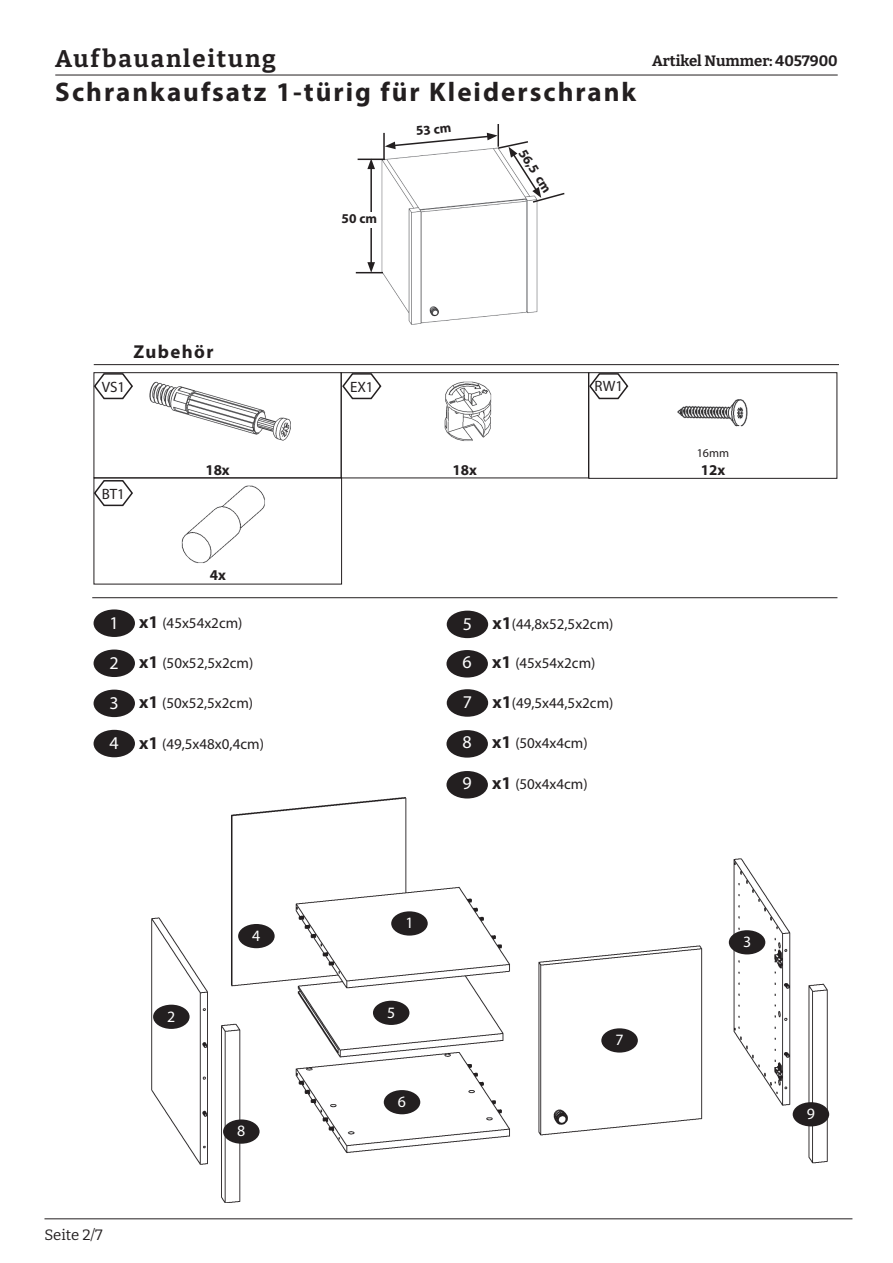
<style>
.page{position:relative;width:893px;height:1263px;background:#fff}
.page>*{position:absolute;margin:0;border:0;box-sizing:border-box;transform-origin:0 0}
.t1{font:700 27px "Myriad Pro";letter-spacing:.075em;color:#231f20}
.t2{font:700 24px "Bitter";letter-spacing:.075em;color:#231f20}
.t3{font:700 18.75px "Myriad Pro";letter-spacing:.075em;color:#231f20}
.t4{font:18px "Myriad Pro";color:#fff}
.t5{font:15.9px "Myriad Pro";color:#fff}
.t6{font:15px "Myriad Pro";color:#231f20}
.t7{font:700 15px "Bitter";color:#231f20}
.t8{font:700 15px "Myriad Pro";color:#231f20}
.t9{font:15px "Bitter";letter-spacing:-.005em;color:#231f20}
.t10{font:700 13.5px "Myriad Pro";color:#231f20}
.t11{font:12px "Myriad Pro";color:#231f20}
.s1{font-weight:700;font-size:18px}
</style>
<div class="page">
<hr style="left:44px;top:1218px;width:808px;height:1px;background:#231f20">
<hr style="left:55px;top:75px;width:783px;height:1px;background:#231f20">
<img style="left:151px;top:787px;width:679px;height:415px">
<div style="left:94px;top:609px;width:41px;height:28px;background:#231f20;border-radius:50%"></div>
<div style="left:447px;top:611px;width:41px;height:27px;background:#231f20;border-radius:50%"></div>
<div style="left:447px;top:689px;width:41px;height:28px;background:#231f20;border-radius:50%"></div>
<div style="left:94px;top:649px;width:41px;height:28px;background:#231f20;border-radius:50%"></div>
<div style="left:446px;top:650px;width:42px;height:27px;background:#231f20;border-radius:50%"></div>
<div style="left:446px;top:730px;width:42px;height:28px;background:#231f20;border-radius:50%"></div>
<div style="left:446px;top:771px;width:42px;height:27px;background:#231f20;border-radius:50%"></div>
<div style="left:94px;top:690px;width:41px;height:27px;background:#231f20;border-radius:50%"></div>
<div style="left:94px;top:730px;width:41px;height:27px;background:#231f20;border-radius:50%"></div>
<div style="left:391px;top:911px;width:37px;height:24px;background:#231f20;border-radius:50%"></div>
<div style="left:153px;top:1005px;width:37px;height:24px;background:#231f20;border-radius:50%"></div>
<div style="left:729px;top:930px;width:36px;height:24px;background:#231f20;border-radius:50%"></div>
<div style="left:238px;top:924px;width:37px;height:24px;background:#231f20;border-radius:50%"></div>
<div style="left:373px;top:1001px;width:36px;height:24px;background:#231f20;border-radius:50%"></div>
<div style="left:384px;top:1090px;width:36px;height:24px;background:#231f20;border-radius:50%"></div>
<div style="left:601px;top:1028px;width:37px;height:24px;background:#231f20;border-radius:50%"></div>
<div style="left:223px;top:1119px;width:37px;height:25px;background:#231f20;border-radius:50%"></div>
<div style="left:793px;top:1102px;width:36px;height:24px;background:#231f20;border-radius:50%"></div>
<div style="left:94px;top:372px;width:248px;height:106px;border:1px solid #231f20"></div>
<div style="left:341px;top:372px;width:248px;height:106px;border:1px solid #231f20"></div>
<div style="left:588px;top:372px;width:249px;height:107px;border:1px solid #231f20"></div>
<svg style="left:93px;top:372px;width:41px;height:28px"></svg>
<svg style="left:341px;top:372px;width:41px;height:28px"></svg>
<svg style="left:588px;top:372px;width:41px;height:28px"></svg>
<svg style="left:93px;top:479px;width:40px;height:28px"></svg>
<img style="left:149px;top:381px;width:142px;height:60px">
<img style="left:444px;top:381px;width:48px;height:60px">
<img style="left:677px;top:399px;width:71px;height:28px">
<img style="left:181px;top:485px;width:84px;height:78px">
<hr style="left:94px;top:364px;width:745px;height:1px;background:#231f20">
<hr style="left:92px;top:597px;width:745px;height:1px;background:#231f20">
<img style="left:355px;top:158px;width:183px;height:167px">
<hr style="left:370px;top:167px;width:2px;height:97px;background:#231f20">
<div style="left:342px;top:213px;width:39px;height:15px;background:#fff"></div>
<svg style="left:356px;top:262px;width:27px;height:11px"></svg>
<svg style="left:358px;top:124px;width:207px;height:80px"></svg>
<h2 class="t2" style="left:55px;top:43px;width:222px">Aufbauanleitung</h2>
<h1 class="t1" style="left:55px;top:74px;width:582px">Schrankaufsatz 1-türig für Kleiderschrank</h1>
<p class="t10" style="left:342px;top:209px;width:37px">50 cm</p>
<p class="t10" style="left:415px;top:122px;width:37px;rotate:-6deg">53 cm</p>
<p class="t10" style="left:529px;top:146px;width:51px;rotate:57deg">56,5 cm</p>
<p class="t7" style="left:652px;top:51px;width:187px">Artikel Nummer: 4057900</p>
<p class="t3" style="left:133px;top:340px;width:82px">Zubehör</p>
<p class="t6" style="left:102px;top:378px;width:25px">VS1</p>
<p class="t6" style="left:350px;top:378px;width:25px">EX1</p>
<p class="t6" style="left:595px;top:377px;width:30px">RW1</p>
<p class="t6" style="left:102px;top:485px;width:25px">BT1</p>
<p class="t8" style="left:205px;top:460px;width:26px">18x</p>
<p class="t8" style="left:453px;top:460px;width:26px">18x</p>
<p class="t4" style="left:110px;top:611px;width:11px">1</p>
<p class="t8" style="left:210px;top:565px;width:18px">4x</p>
<p class="t6" style="left:139px;top:614px;width:105px"><span class="s1">x1</span> (45x54x2cm)</p>
<p class="t6" style="left:492px;top:615px;width:123px"><span class="s1">x1</span>(44,8x52,5x2cm)</p>
<p class="t4" style="left:463px;top:613px;width:11px">5</p>
<p class="t6" style="left:139px;top:654px;width:116px"><span class="s1">x1</span> (50x52,5x2cm)</p>
<p class="t6" style="left:492px;top:653px;width:105px"><span class="s1">x1</span> (45x54x2cm)</p>
<p class="t4" style="left:110px;top:651px;width:11px">2</p>
<p class="t4" style="left:463px;top:651px;width:11px">6</p>
<p class="t4" style="left:110px;top:692px;width:11px">3</p>
<p class="t4" style="left:110px;top:732px;width:11px">4</p>
<p class="t6" style="left:139px;top:694px;width:115px"><span class="s1">x1</span> (50x52,5x2cm)</p>
<p class="t6" style="left:139px;top:734px;width:126px"><span class="s1">x1</span> (49,5x48x0,4cm)</p>
<p class="t4" style="left:463px;top:691px;width:11px">7</p>
<p class="t4" style="left:463px;top:731px;width:11px">8</p>
<p class="t4" style="left:463px;top:772px;width:11px">9</p>
<p class="t6" style="left:492px;top:694px;width:123px"><span class="s1">x1</span>(49,5x44,5x2cm)</p>
<p class="t6" style="left:492px;top:733px;width:97px"><span class="s1">x1</span> (50x4x4cm)</p>
<p class="t6" style="left:492px;top:774px;width:97px"><span class="s1">x1</span> (50x4x4cm)</p>
<p class="t11" style="left:697px;top:445px;width:34px">16mm</p>
<p class="t8" style="left:701px;top:460px;width:26px">12x</p>
<p class="t9" style="left:44px;top:1225px;width:60px">Seite 2/7</p>
<p class="t5" style="left:167px;top:1006px;width:10px">2</p>
<p class="t5" style="left:252px;top:926px;width:10px">4</p>
<p class="t5" style="left:237px;top:1121px;width:10px">8</p>
<p class="t5" style="left:405px;top:913px;width:10px">1</p>
<p class="t5" style="left:387px;top:1002px;width:10px">5</p>
<p class="t5" style="left:398px;top:1092px;width:10px">6</p>
<p class="t5" style="left:615px;top:1030px;width:10px">7</p>
<p class="t5" style="left:743px;top:932px;width:10px">3</p>
<p class="t5" style="left:807px;top:1104px;width:10px">9</p>
</div>
